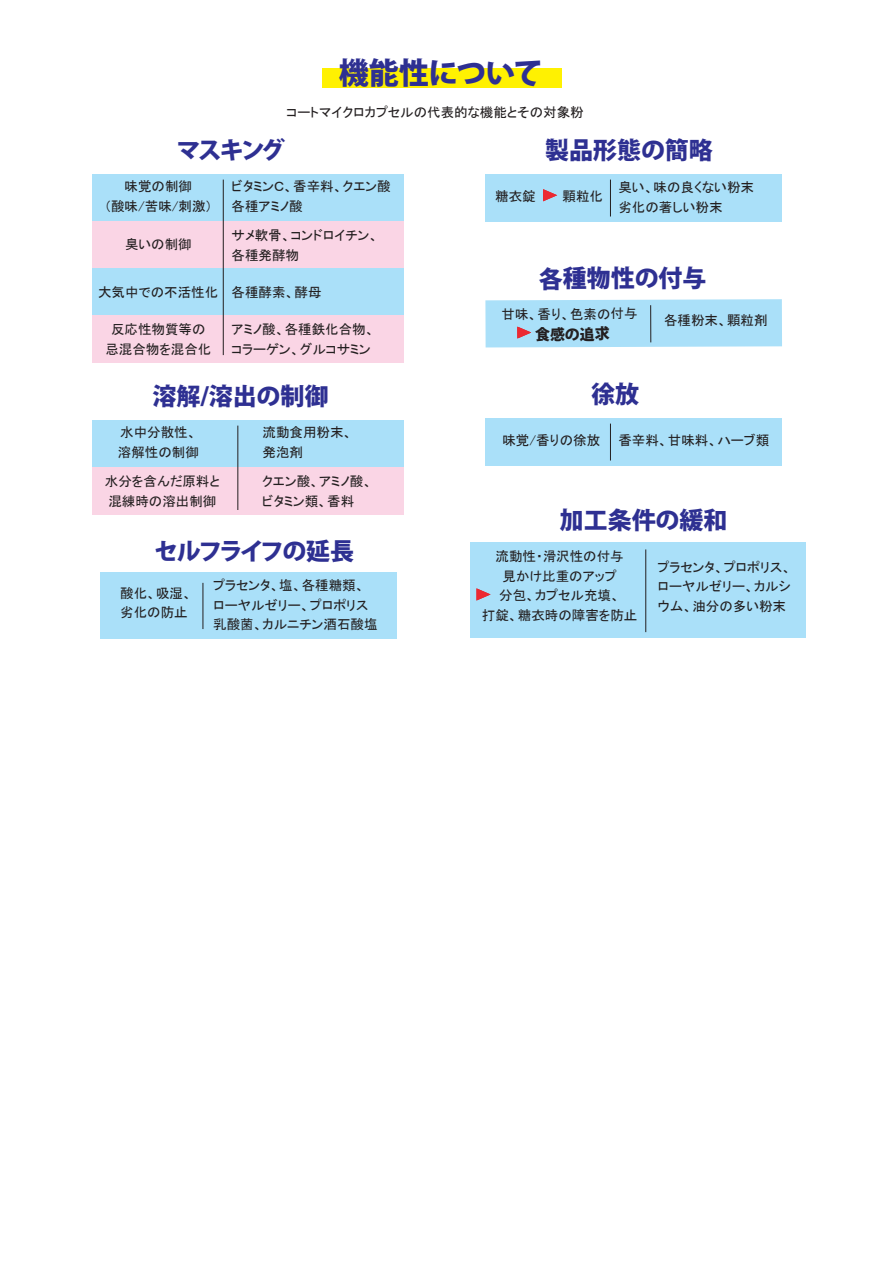
<style>
.page{position:relative;width:893px;height:1263px;background:#fff}
.page>*{position:absolute;margin:0;border:0;box-sizing:border-box;transform-origin:0 0}
.t1{font:800 30px "Koz Go Pr 6 N";letter-spacing:-.025em;color:#2e3092}
.t2{font:800 24px "Koz Go Pr 6 N";letter-spacing:-.01em;color:#2e3092}
.t3{font:800 24px "Koz Go Pr 6 N";letter-spacing:-.085em;color:#2e3092}
.t4{font:800 15px "Koz Go Pr 6 N";letter-spacing:-.01em;color:#231f20}
.t5{font:13.5px/19.5px "MS P Gothic";color:#231f20}
</style>
<div class="page">
<div style="left:322px;top:68px;width:240px;height:20px;background:#fff101"></div>
<div style="left:93px;top:174px;width:311px;height:47px;background:#aae0f9"></div>
<div style="left:93px;top:221px;width:311px;height:47px;background:#fad5e5"></div>
<div style="left:93px;top:268px;width:311px;height:47px;background:#aae0f9"></div>
<div style="left:93px;top:315px;width:311px;height:48px;background:#fad5e5"></div>
<hr style="left:223px;top:180px;width:1px;height:175px;background:#231f20">
<div style="left:93px;top:420px;width:311px;height:47px;background:#aae0f9"></div>
<div style="left:93px;top:467px;width:311px;height:47px;background:#fad5e5"></div>
<hr style="left:237px;top:426px;width:1px;height:84px;background:#231f20">
<div style="left:485px;top:418px;width:297px;height:47px;background:#aae0f9"></div>
<hr style="left:610px;top:424px;width:1px;height:36px;background:#231f20">
<div style="left:470px;top:542px;width:335px;height:96px;background:#aae0f9"></div>
<hr style="left:645px;top:549px;width:1px;height:83px;background:#231f20">
<svg style="left:476px;top:588px;width:15px;height:12px"></svg>
<div style="left:485px;top:174px;width:297px;height:47px;background:#aae0f9"></div>
<hr style="left:610px;top:180px;width:1px;height:36px;background:#231f20">
<svg style="left:543px;top:189px;width:14px;height:12px"></svg>
<div style="left:485px;top:299px;width:297px;height:48px;background:#aae0f9"></div>
<div style="left:100px;top:573px;width:296px;height:66px;background:#aae0f9"></div>
<hr style="left:203px;top:583px;width:1px;height:46px;background:#231f20">
<h1 class="t1" style="left:339px;top:56px;width:206px">機能性について</h1>
<p class="t5" style="left:287px;top:102px;width:299px">コートマイクロカプセルの代表的な機能とその対象粉</p>
<h2 class="t2" style="left:177px;top:136px;width:110px">マスキング</h2>
<p class="t5" style="left:104px;top:177px;width:109px;text-align:center">味覚の制御<br>（酸味/苦味/刺激）</p>
<p class="t5" style="left:232px;top:177px;width:161px">ビタミンＣ、香辛料、クエン酸各種アミノ酸</p>
<p class="t5" style="left:125px;top:234px;width:68px">臭いの制御</p>
<p class="t5" style="left:232px;top:225px;width:148px">サメ軟骨、コンドロイチン、各種発酵物</p>
<p class="t5" style="left:98px;top:282px;width:225px">大気中での不活性化 各種酵素、酵母</p>
<p class="t5" style="left:105px;top:319px;width:108px;text-align:center">反応性物質等の忌混合物を混合化</p>
<p class="t5" style="left:232px;top:319px;width:145px">アミノ酸、各種鉄化合物、コラーゲン、グルコサミン</p>
<h2 class="t2" style="left:152px;top:382px;width:177px">溶解/溶出の制御</h2>
<p class="t5" style="left:118px;top:423px;width:82px">水中分散性、溶解性の制御</p>
<p class="t5" style="left:105px;top:471px;width:116px">水分を含んだ原料と混練時の溶出制御</p>
<p class="t5" style="left:263px;top:423px;width:91px">流動食用粉末、発泡剤</p>
<p class="t5" style="left:262px;top:471px;width:112px">クエン酸、アミノ酸、ビタミン類、香料</p>
<h2 class="t3" style="left:154px;top:538px;width:201px">セルフライフの延長</h2>
<p class="t5" style="left:213px;top:576px;width:166px">プラセンタ、塩、各種糖類、ローヤルゼリー、プロポリス乳酸菌、カルニチン酒石酸塩</p>
<p class="t5" style="left:120px;top:583px;width:73px">酸化、吸湿、劣化の防止</p>
<h2 class="t2" style="left:545px;top:136px;width:169px">製品形態の簡略</h2>
<p class="t5" style="left:495px;top:186px;width:109px">糖衣錠　　　顆粒化</p>
<p class="t5" style="left:618px;top:177px;width:137px">臭い、味の良くない粉末劣化の著しい粉末</p>
<h2 class="t2" style="left:539px;top:265px;width:169px">各種物性の付与</h2>
<p class="t4" style="left:535px;top:326px;width:76px">食感の追求</p>
<p class="t5" style="left:502px;top:304px;width:138px">甘味、香り、色素の付与</p>
<p class="t5" style="left:664px;top:310px;width:105px">各種粉末、顆粒剤</p>
<h2 class="t2" style="left:591px;top:380px;width:49px">徐放</h2>
<p class="t5" style="left:502px;top:430px;width:99px">味覚/香りの徐放</p>
<p class="t5" style="left:618px;top:430px;width:152px">香辛料、甘味料、ハーブ類</p>
<h2 class="t2" style="left:560px;top:506px;width:169px">加工条件の緩和</h2>
<p class="t5" style="left:482px;top:546px;width:157px;text-align:center">流動性・滑沢性の付与<br>見かけ比重のアップ<br>分包、カプセル充填、<br>打錠、糖衣時の障害を防止</p>
<p class="t5" style="left:657px;top:557px;width:135px;text-align:justify">プラセンタ、プロポリス、ローヤルゼリー、カルシウム、油分の多い粉末</p>
</div>
